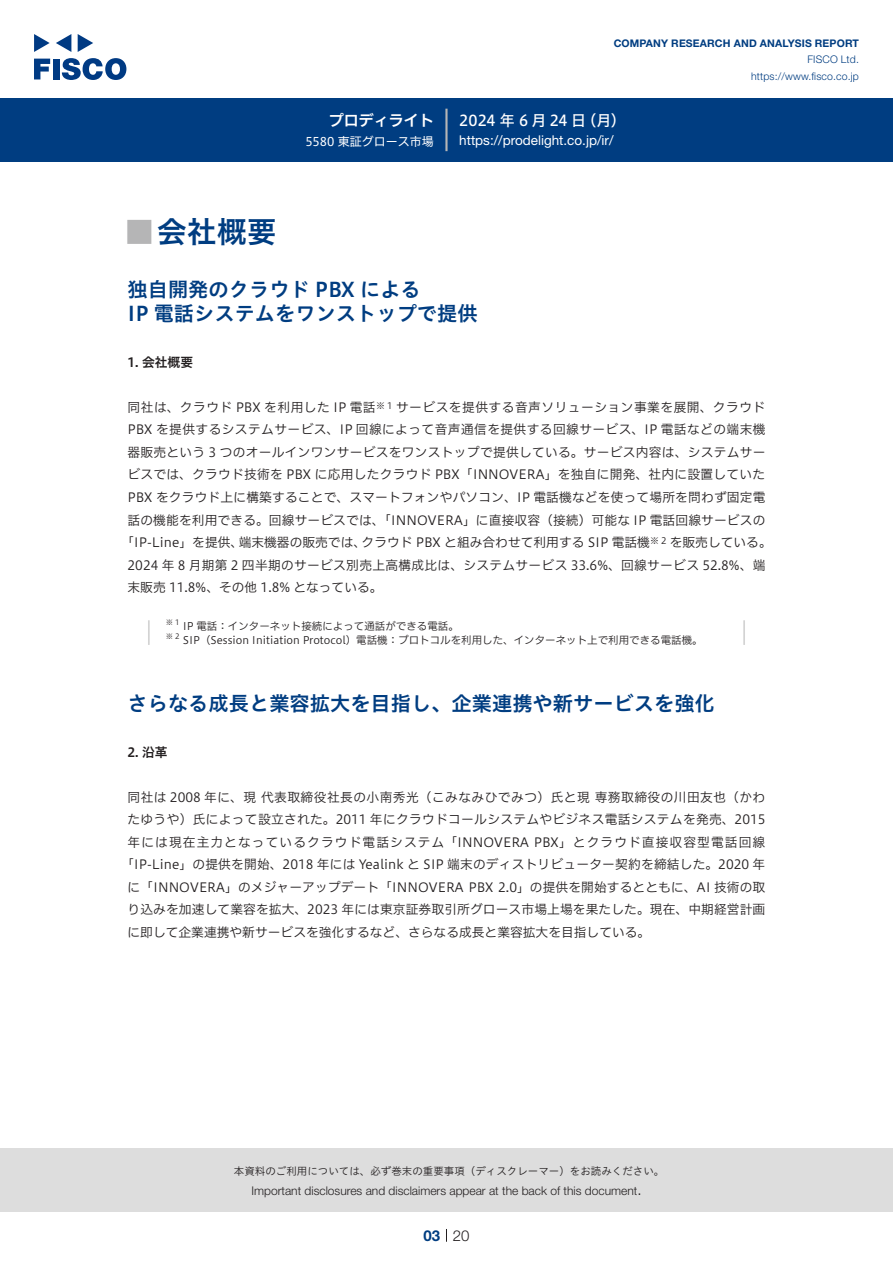
<style>
.page{position:relative;width:893px;height:1263px;background:#fff}
.page>*{position:absolute;margin:0;border:0;box-sizing:border-box;transform-origin:0 0}
.t1{font:30px "Hiragino UD Sans Std N W6";color:#003d81}
.t2{font:24px "Hiragino UD Sans Std N W6";color:#b5b5b6}
.中タイトル{font:20.25px/24px "Hiragino UD Sans Std W6";color:#003d81}
.t3{font:15px "Hiragino UD Sans F Std N W5";letter-spacing:-.005em;color:#fff}
.t4{font:15px "Hiragino UD Sans F Std N W6";color:#fff}
.t5{font:300 15px "Helvetica Neue LT Std";color:#231f20}
.t6{font:700 15px "Helvetica Neue LT Std";color:#003d81}
.t7{font:13.5px "Helvetica Neue LT Std";color:#fff}
.本文{font:12.75px/22.5px "Hiragino UD Sans F Std N W3";letter-spacing:.01em;color:#231f20}
.本文-2{font:12.75px "Hiragino UD Sans F Std N W3";letter-spacing:.035em;color:#231f20}
.本文-3{font:12.75px "Hiragino UD Sans F Std N W3";letter-spacing:.03em;color:#231f20}
.本文-4{font:12.75px "Hiragino UD Sans F Std N W3";letter-spacing:.085em;color:#231f20}
.小タイトル{font:12.75px "Hiragino UD Sans F Std N W6";color:#231f20}
.t8{font:300 12px "Helvetica Neue LT Std";color:#231f20}
.t9{font:12px "Hiragino UD Sans F Std N W4";color:#fff}
.t10{font:10.5px "Hiragino UD Sans F Std N W3";color:#231f20}
.t11{font:10.5px "Hiragino UD Sans Std W3";color:#231f20}
.t12{font:700 10.5px "Helvetica Neue LT Std";letter-spacing:.015em;color:#003d81}
.t13{font:300 10.5px/16.5px "Helvetica Neue LT Std";letter-spacing:.015em;color:#003d81;text-align:right}
.本文-5{font:8.85px "Hiragino UD Sans F Std N W3";color:#231f20}
.t14{font:7.35px "Hiragino UD Sans F Std N W3";color:#231f20}
</style>
<div class="page">
<div style="left:0;top:1148px;width:893px;height:64px;background:#ddd"></div>
<svg style="left:34px;top:59px;width:16px;height:20px"></svg>
<div style="left:53px;top:59px;width:6px;height:20px;background:#003a83"></div>
<svg style="left:62px;top:58px;width:64px;height:22px"></svg>
<svg style="left:34px;top:34px;width:16px;height:18px"></svg>
<svg style="left:78px;top:34px;width:15px;height:18px"></svg>
<svg style="left:56px;top:34px;width:15px;height:18px"></svg>
<div style="left:0;top:98px;width:893px;height:64px;background:#003d81"></div>
<hr style="left:445px;top:109px;width:3px;height:42px;background:#b5b5b6">
<svg style="left:446px;top:1229px;width:1px;height:13px"></svg>
<hr style="left:148px;top:620px;width:2px;height:25px;background:#d3d3d3">
<hr style="left:743px;top:620px;width:2px;height:25px;background:#d3d3d3">
<p class="t4" style="left:329px;top:109px;width:107px">プロディライト</p>
<p class="t9" style="left:305px;top:132px;width:130px">5580 東証グロース市場</p>
<p class="t12" style="left:614px;top:37px;width:247px">COMPANY RESEARCH AND ANALYSIS REPORT</p>
<p class="t13" style="left:751px;top:51px;width:109px">FISCO Ltd. https://www.fisco.co j p.</p>
<p class="t3" style="left:581px;top:109px;width:46px">（月(</p>
<p class="t3" style="left:459px;top:109px;width:128px">2024 年 6 月 24 日</p>
<p class="t7" style="left:459px;top:132px;width:156px">https://prodelight. c o j p. /i r/</p>
<p class="t1" style="left:157px;top:209px;width:121px">会社概要</p>
<p class="t2" style="left:128px;top:213px;width:25px">█</p>
<p class="中タイトル" style="left:128px;top:276px;width:352px">独自開発のクラウド PBX による<br>IP 電話システムをワンストップで提供</p>
<p class="小タイトル" style="left:128px;top:352px;width:67px">1. 会社概要</p>
<p class="本文-2" style="left:396px;top:398px;width:371px">サービスを提供する音声ソリューション事業を展開、クラウド</p>
<p class="本文-2" style="left:128px;top:398px;width:250px">同社は、クラウド PBX を利用した IP 電話</p>
<p class="本文-3" style="left:128px;top:420px;width:639px">PBX を提供するシステムサービス、IP 回線によって音声通信を提供する回線サービス、IP 電話などの端末機</p>
<p class="本文" style="left:128px;top:440px;width:639px">器販売という 3 つのオールインワンサービスをワンストップで提供している。サービス内容は、システムサー</p>
<p class="本文" style="left:128px;top:463px;width:639px">ビスでは、クラウド技術を PBX に応用したクラウド PBX「INNOVERA」を独自に開発、社内に設置していた</p>
<p class="本文" style="left:128px;top:485px;width:639px">PBX をクラウド上に構築することで、スマートフォンやパソコン、IP 電話機などを使って場所を問わず固定電</p>
<p class="本文" style="left:128px;top:508px;width:639px">話の機能を利用できる。回線サービスでは、「INNOVERA」に直接収容（接続）可能な IP 電話回線サービスの</p>
<p class="本文" style="left:670px;top:530px;width:103px">を販売している。</p>
<p class="本文-5" style="left:376px;top:399px;width:18px">※ 1</p>
<p class="本文" style="left:128px;top:530px;width:639px;text-indent:-6px">「IP-Line」を提供、<br>2024 年 8 月期第 2 四半期のサービス別売上高構成比は、システムサービス 33.6%、回線サービス 52.8%、端末販売 11.8%、その他 1.8% となっている。</p>
<p class="本文" style="left:239px;top:530px;width:129px">端末機器の販売では、</p>
<p class="本文" style="left:362px;top:530px;width:290px">クラウド PBX と組み合わせて利用する SIP 電話機</p>
<p class="本文-5" style="left:650px;top:534px;width:18px">※2</p>
<p class="t14" style="left:166px;top:617px;width:15px">※1</p>
<p class="t10" style="left:183px;top:618px;width:278px">IP 電話：インターネット接続によって通話ができる電話。</p>
<p class="t14" style="left:166px;top:631px;width:15px">※2</p>
<p class="t10" style="left:183px;top:632px;width:521px">SIP（Session Initiation Protocol）電話機：プロトコルを利用した、インターネット上で利用できる電話機。</p>
<p class="中タイトル" style="left:128px;top:690px;width:589px">さらなる成長と業容拡大を目指し、企業連携や新サービスを強化</p>
<p class="小タイトル" style="left:128px;top:742px;width:42px">2. 沿革</p>
<p class="本文-2" style="left:128px;top:787px;width:639px">同社は 2008 年に、現代表取締役社長の小南秀光（こみなみひでみつ）氏と現専務取締役の川田友也（かわ</p>
<p class="本文" style="left:128px;top:807px;width:639px">たゆうや）氏によって設立された。2011 年にクラウドコールシステムやビジネス電話システムを発売、2015</p>
<p class="本文-4" style="left:128px;top:832px;width:639px">年には現在主力となっているクラウド電話システム「INNOVERA PBX」とクラウド直接収容型電話回線</p>
<p class="本文" style="left:121px;top:852px;width:646px">「IP-Line」の提供を開始、2018 年には Yealink と SIP 端末のディストリビューター契約を締結した。2020 年</p>
<p class="本文" style="left:128px;top:875px;width:639px">に「INNOVERA」のメジャーアップデート「INNOVERA PBX 2.0」の提供を開始するとともに、AI 技術の取</p>
<p class="本文" style="left:128px;top:897px;width:639px">り込みを加速して業容を拡大、2023 年には東京証券取引所グロース市場上場を果たした。現在、中期経営計画</p>
<p class="本文" style="left:128px;top:920px;width:524px">に即して企業連携や新サービスを強化するなど、さらなる成長と業容拡大を目指している。</p>
<p class="t11" style="left:234px;top:1163px;width:432px">本資料のご利用については、必ず巻末の重要事項（ディスクレーマー）をお読みください。</p>
<p class="t5" style="left:637px;top:1180px;width:6px">.</p>
<p class="t8" style="left:251px;top:1183px;width:387px">Important disclosures and disclaimers appear at the back of this document</p>
<p class="t6" style="left:423px;top:1226px;width:18px">03</p>
<p class="t5" style="left:453px;top:1226px;width:18px">20</p>
</div>
